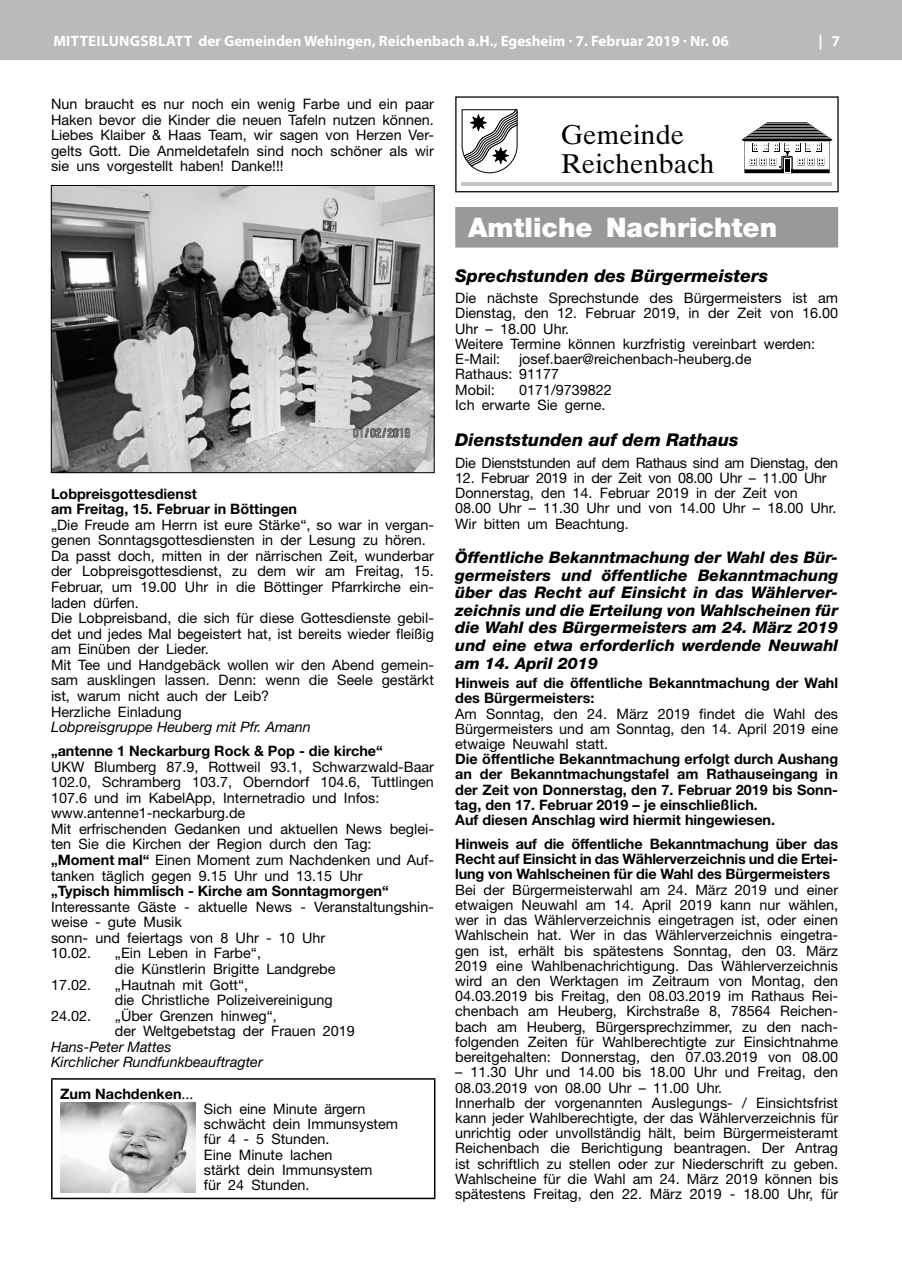
<style>
.page{position:relative;width:902px;height:1280px;background:#fff}
.page>*{position:absolute;margin:0;border:0;box-sizing:border-box;transform-origin:0 0}
.t1{font:27.15px/28.8px "Times Ten";color:#000}
.t2{font:900 27px "Helvetica Neue";color:#fff}
.t3{font:italic 800 17.55px "Helvetica Neue";color:#000}
.t4{font:italic 800 16.05px/17.5px "Helvetica Neue";color:#000;text-align:justify}
.t5{font:700 15px "Myriad Pro";color:#fff}
.t6{font:700 15px "Myriad Pro";letter-spacing:.02em;color:#fff}
.t7{font:14.4px/15.3px "Helvetica Neue";color:#000}
.t8{font:700 14.4px/15.3px "Helvetica Neue";color:#000}
.t9{font:italic 14.4px/15.6px "Helvetica Neue";color:#000}
.t10{font:14.4px "Helvetica Neue";letter-spacing:-.02em;color:#000}
.s1{font-weight:700}
.s2{font-weight:400}
</style>
<div class="page">
<div style="left:0;top:0;width:901px;height:60px;background:#bababb"></div>
<img style="left:53px;top:187px;width:379px;height:284px">
<div style="left:51px;top:185px;width:383px;height:288px;border:1px solid #000"></div>
<hr style="left:51px;top:1078px;width:384px;height:2px;background:#000">
<hr style="left:51px;top:1080px;width:2px;height:118px;background:#000">
<hr style="left:434px;top:1080px;width:1px;height:118px;background:#000">
<hr style="left:51px;top:1198px;width:384px;height:1px;background:#000">
<img style="left:60px;top:1103px;width:135px;height:90px">
<div style="left:455px;top:207px;width:383px;height:41px;background:#989999"></div>
<div style="left:455px;top:96px;width:383px;height:96px;border:1px solid #000"></div>
<svg style="left:741px;top:122px;width:91px;height:51px"></svg>
<svg style="left:461px;top:109px;width:57px;height:65px"></svg>
<hr style="left:461px;top:183px;width:371px;height:3px;background:#c4c5c5">
<p class="t6" style="left:53px;top:31px;width:77px">Mitteilungs</p>
<p class="t5" style="left:149px;top:31px;width:581px">blatt der Gemeinden Wehingen, Reichenbach a.H., Egesheim · 7. Februar 2019 · Nr. 06</p>
<p class="t5" style="left:818px;top:31px;width:23px">| 7</p>
<p class="t7" style="left:51px;top:96px;width:384px;text-align:justify">Nun braucht es nur noch ein wenig Farbe und ein paar Haken bevor die Kinder die neuen Tafeln nutzen können.<br>Liebes Klaiber &amp; Haas Team, wir sagen von Herzen Ver&shy;gelts Gott. Die Anmeldetafeln sind noch schöner als wir sie uns vorgestellt haben! Danke!!!</p>
<p class="t8" style="left:51px;top:485px;width:247px">Lobpreisgottesdienst<br>am Freitag, 15. Februar in Böttingen</p>
<p class="t7" style="left:51px;top:517px;width:384px">„Die Freude am Herrn ist eure Stärke“, so war in vergan&shy;genen Sonntagsgottesdiensten in der Lesung zu hören.<br>Da passt doch, mitten in der närrischen Zeit, wunderbar der Lobpreisgottesdienst, zu dem wir am Freitag, 15.<br>Februar, um 19.00 Uhr in die Böttinger Pfarrkirche ein&shy;laden dürfen.<br>Die Lobpreisband, die sich für diese Gottesdienste gebil&shy;det und jedes Mal begeistert hat, ist bereits wieder fleißig am Einüben der Lieder.<br>Mit Tee und Handgebäck wollen wir den Abend gemein&shy;sam ausklingen lassen. Denn: wenn die Seele gestärkt ist, warum nicht auch der Leib?<br>Herzliche Einladung</p>
<p class="t9" style="left:51px;top:719px;width:261px">Lobpreisgruppe Heuberg mit Pfr. Amann</p>
<p class="t8" style="left:51px;top:743px;width:333px">„antenne 1 Neckarburg Rock &amp; Pop - die kirche“</p>
<p class="t7" style="left:51px;top:758px;width:384px">UKW Blumberg 87.9, Rottweil 93.1, Schwarzwald-Baar 102.0, Schramberg 103.7, Oberndorf 104.6, Tuttlingen 107.6 und im KabelApp, Internetradio und Infos: www.antenne1-neckarburg.de<br>Mit erfrischenden Gedanken und aktuellen News beglei&shy;ten Sie die Kirchen der Region durch den Tag: <span class="s1">„Moment mal“</span> Einen Moment zum Nachdenken und Auf&shy;tanken täglich gegen 9.15 Uhr und 13.15 Uhr</p>
<p class="t8" style="left:51px;top:883px;width:339px">„Typisch himmlisch - Kirche am Sonntagmorgen“</p>
<p class="t7" style="left:51px;top:898px;width:384px">Interessante Gäste - aktuelle News - Veranstaltungshin&shy;weise - gute Musik<br>sonn- und feiertags von 8 Uhr - 10 Uhr<br>10.02.</p>
<p class="t7" style="left:115px;top:945px;width:222px">„Ein Leben in Farbe“,<br>die Künstlerin Brigitte Landgrebe</p>
<p class="t7" style="left:51px;top:976px;width:42px">17.02.</p>
<p class="t7" style="left:115px;top:976px;width:219px">„Hautnah mit Gott“,<br>die Christliche Polizeivereinigung</p>
<p class="t7" style="left:51px;top:1008px;width:42px">24.02.</p>
<p class="t7" style="left:115px;top:1007px;width:241px">„Über Grenzen hinweg“,<br>der Weltgebetstag der Frauen 2019</p>
<p class="t9" style="left:51px;top:1038px;width:213px">Hans-Peter Mattes<br>Kirchlicher Rundfunkbeauftragter</p>
<p class="t8" style="left:60px;top:1086px;width:135px">Zum Nachdenken<span class="s2">...</span></p>
<p class="t7" style="left:204px;top:1101px;width:196px">Sich eine Minute ärgern schwächt dein Immunsystem für 4 - 5 Stunden.<br>Eine Minute lachen<br>stärkt dein Immunsystem<br>für 24 Stunden.</p>
<h1 class="t1" style="left:560px;top:121px;width:155px">Gemeinde<br>Reichenbach</h1>
<h2 class="t2" style="left:468px;top:211px;width:310px">Amtliche Nachrichten</h2>
<p class="t3" style="left:455px;top:265px;width:314px">Sprechstunden des Bürgermeisters</p>
<p class="t7" style="left:455px;top:290px;width:384px">Die nächste Sprechstunde des Bürgermeisters ist am Dienstag, den 12. Februar 2019, in der Zeit von 16.00<br>Uhr – 18.00 Uhr.<br>Weitere Termine können kurzfristig vereinbart werden:<br>E-Mail:</p>
<p class="t7" style="left:455px;top:351px;width:298px;text-indent:64px">josef.baer@reichenbach-heuberg.de<br>Rathaus: 91177<br>Mobil:</p>
<p class="t7" style="left:455px;top:381px;width:158px;text-indent:64px">0171/9739822<br>Ich erwarte Sie gerne.</p>
<p class="t3" style="left:455px;top:429px;width:285px">Dienststunden auf dem Rathaus</p>
<p class="t10" style="left:455px;top:454px;width:384px">Die Dienststunden auf dem Rathaus sind am Dienstag, den</p>
<p class="t7" style="left:455px;top:470px;width:382px">12. Februar 2019 in der Zeit von 08.00 Uhr – 11.00 Uhr Donnerstag, den 14. Februar 2019 in der Zeit von 08.00 Uhr – 11.30 Uhr und von 14.00 Uhr – 18.00 Uhr.<br>Wir bitten um Beachtung.</p>
<p class="t4" style="left:455px;top:548px;width:384px">Öffentliche Bekanntmachung der Wahl des Bür&shy;germeisters und öffentliche Bekanntmachung über das Recht auf Einsicht in das Wählerver&shy;zeichnis und die Erteilung von Wahlscheinen für die Wahl des Bürgermeisters am 24. März 2019 und eine etwa erforderlich werdende Neuwahl am 14. April 2019</p>
<p class="t8" style="left:455px;top:675px;width:384px">Hinweis auf die öffentliche Bekanntmachung der Wahl des Bürgermeisters:</p>
<p class="t7" style="left:455px;top:706px;width:384px;text-align:justify">Am Sonntag, den 24. März 2019 findet die Wahl des Bürgermeisters und am Sonntag, den 14. April 2019 eine etwaige Neuwahl statt.</p>
<p class="t8" style="left:455px;top:751px;width:384px">Die öffentliche Bekanntmachung erfolgt durch Aushang an der Bekanntmachungstafel am Rathauseingang in der Zeit von Donnerstag, den 7. Februar 2019 bis Sonn&shy;tag, den 17. Februar 2019 – je einschließlich.<br>Auf diesen Anschlag wird hiermit hingewiesen.</p>
<p class="t8" style="left:455px;top:836px;width:384px;text-align:justify">Hinweis auf die öffentliche Bekanntmachung über das Recht auf Einsicht in das Wählerverzeichnis und die Ertei&shy;lung von Wahlscheinen für die Wahl des Bürgermeisters</p>
<p class="t7" style="left:455px;top:881px;width:384px;text-align:justify">Bei der Bürgermeisterwahl am 24. März 2019 und einer etwaigen Neuwahl am 14. April 2019 kann nur wählen, wer in das Wählerverzeichnis eingetragen ist, oder einen Wahlschein hat. Wer in das Wählerverzeichnis eingetra&shy;gen ist, erhält bis spätestens Sonntag, den 03. März 2019 eine Wahlbenachrichtigung. Das Wählerverzeichnis wird an den Werktagen im Zeitraum von Montag, den 04.03.2019 bis Freitag, den 08.03.2019 im Rathaus Rei&shy;chenbach am Heuberg, Kirchstraße 8, 78564 Reichen&shy;bach am Heuberg, Bürgersprechzimmer, zu den nach&shy;folgenden Zeiten für Wahlberechtigte zur Einsichtnahme bereitgehalten: Donnerstag, den 07.03.2019 von 08.00</p>
<p class="t7" style="left:455px;top:1064px;width:384px">– 11.30 Uhr und 14.00 bis 18.00 Uhr und Freitag, den 08.03.2019 von 08.00 Uhr – 11.00 Uhr.<br>Innerhalb der vorgenannten Auslegungs- / Einsichtsfrist kann jeder Wahlberechtigte, der das Wählerverzeichnis für unrichtig oder unvollständig hält, beim Bürgermeisteramt Reichenbach die Berichtigung beantragen. Der Antrag ist schriftlich zu stellen oder zur Niederschrift zu geben.<br>Wahlscheine für die Wahl am 24. März 2019 können bis spätestens Freitag, den 22. März 2019 - 18.00 Uhr, für</p>
</div>
